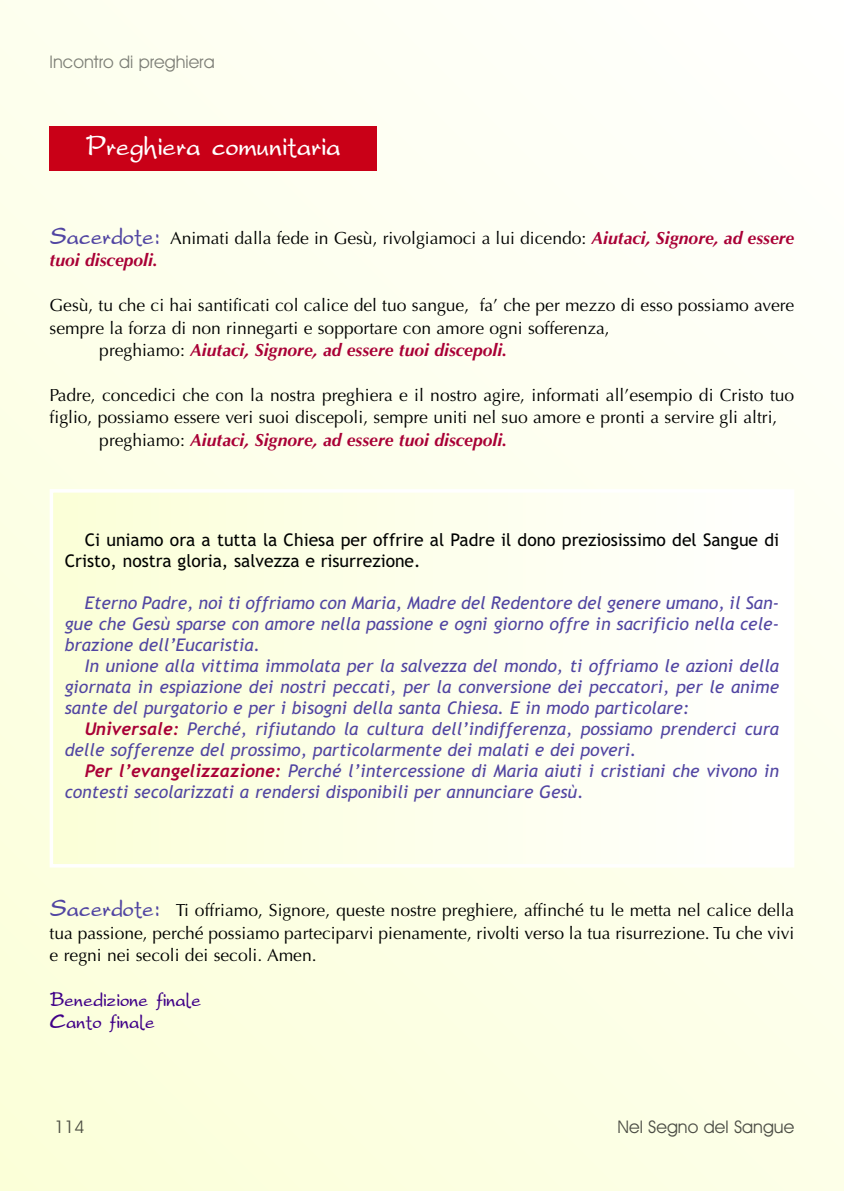
<style>
.page{position:relative;width:844px;height:1191px;background:#fff}
.page>*{position:absolute;margin:0;border:0;box-sizing:border-box;transform-origin:0 0}
.t1{font:24.5px "Adriattica";color:#fff}
.t2{font:italic 17.5px/21px "Trebuchet MS";color:#5145a2;text-align:justify}
.t3{font:17.5px/22.4px "Optima";color:#000}
.t4{font:17.5px/21px "Trebuchet MS";color:#000}
.t5{font:italic 700 17.5px "Optima";color:#a90036}
.t6{font:17.5px/22.4px "Adriattica";color:#400088}
.t7{font:17.5px "Avant Garde IT Cby BT";color:rgb(0 0 0/.7)}
.t8{font:17.5px "Avant Garde IT Cby BT";color:rgb(0 0 0/.5)}
.s1{font-family:"Adriattica";font-size:21px;color:#5145a2}
.s2{font-weight:700;font-style:italic;color:#a90036}
.s3{font-weight:400;font-style:normal;color:#000}
.s4{font-family:"Trebuchet";font-weight:700;color:#a90036}
</style>
<div class="page">
<div style="left:0;top:0;width:843px;height:1191px;background:linear-gradient(to right,#fcffe3,#fefff4)"></div>
<div style="left:50px;top:126px;width:327px;height:45px;background:#c90017"></div>
<div style="left:53px;top:492px;width:737px;height:372px;background:linear-gradient(to right,#fbffd7,#fff)"></div>
<div style="left:50px;top:489px;width:744px;height:378px;border:4px solid #fff"></div>
<p class="t8" style="left:50px;top:52px;width:166px">Incontro di preghiera</p>
<h1 class="t1" style="left:85px;top:134px;width:258px">Preghiera comunitaria</h1>
<p class="t3" style="left:50px;top:227px;width:746px"><span class="s1">Sacerdote:</span> Animati dalla fede in Gesù, rivolgiamoci a lui dicendo: <span class="s2">Aiutaci, Signore, ad essere tuoi discepoli.</span></p>
<p class="t3" style="left:50px;top:294px;width:746px">Gesù, tu che ci hai santificati col calice del tuo sangue, fa’ che per mezzo di esso possiamo avere</p>
<p class="t3" style="left:50px;top:317px;width:561px">sempre la forza di non rinnegarti e sopportare con amore ogni sofferenza,</p>
<p class="t5" style="left:99px;top:340px;width:409px"><span class="s3">preghiamo:</span> Aiutaci, Signore, ad essere tuoi discepoli.</p>
<p class="t3" style="left:50px;top:384px;width:746px">Padre, concedici che con la nostra preghiera e il nostro agire, informati all’esempio di Cristo tuo</p>
<p class="t3" style="left:50px;top:406px;width:729px">figlio, possiamo essere veri suoi discepoli, sempre uniti nel suo amore e pronti a servire gli altri,</p>
<p class="t5" style="left:99px;top:429px;width:409px"><span class="s3">preghiamo:</span> Aiutaci, Signore, ad essere tuoi discepoli.</p>
<p class="t4" style="left:65px;top:530px;width:715px;text-indent:20px">Ci uniamo ora a tutta la Chiesa per offrire al Padre il dono preziosissimo del Sangue di<br>Cristo, nostra gloria, salvezza e risurrezione.</p>
<p class="t2" style="left:65px;top:593px;width:715px;text-indent:20px">Eterno Padre, noi ti offriamo con Maria, Madre del Redentore del genere umano, il San&shy;gue che Gesù sparse con amore nella passione e ogni giorno offre in sacrificio nella cele&shy;brazione dell’Eucaristia.</p>
<p class="t2" style="left:65px;top:656px;width:715px;text-indent:20px">In unione alla vittima immolata per la salvezza del mondo, ti offriamo le azioni della giornata in espiazione dei nostri peccati, per la conversione dei peccatori, per le anime sante del purgatorio e per i bisogni della santa Chiesa. E in modo particolare:</p>
<p class="t2" style="left:65px;top:719px;width:715px;text-indent:20px"><span class="s4">Universale:</span> Perché, rifiutando la cultura dell’indifferenza, possiamo prenderci cura delle sofferenze del prossimo, particolarmente dei malati e dei poveri.</p>
<p class="t2" style="left:65px;top:761px;width:715px;text-indent:20px"><span class="s4">Per l’evangelizzazione:</span> Perché l’intercessione di Maria aiuti i cristiani che vivono in contesti secolarizzati a rendersi disponibili per annunciare Gesù.</p>
<p class="t3" style="left:50px;top:899px;width:746px;text-align:justify"><span class="s1">Sacerdote:</span> Ti offriamo, Signore, queste nostre preghiere, affinché tu le metta nel calice della tua passione, perché possiamo parteciparvi pienamente, rivolti verso la tua risurrezione. Tu che vivi e regni nei secoli dei secoli. Amen.</p>
<p class="t6" style="left:50px;top:990px;width:154px">Benedizione finale<br>Canto finale</p>
<p class="t7" style="left:55px;top:1116px;width:31px">114</p>
<p class="t7" style="left:617px;top:1116px;width:178px">Nel Segno del Sangue</p>
</div>
